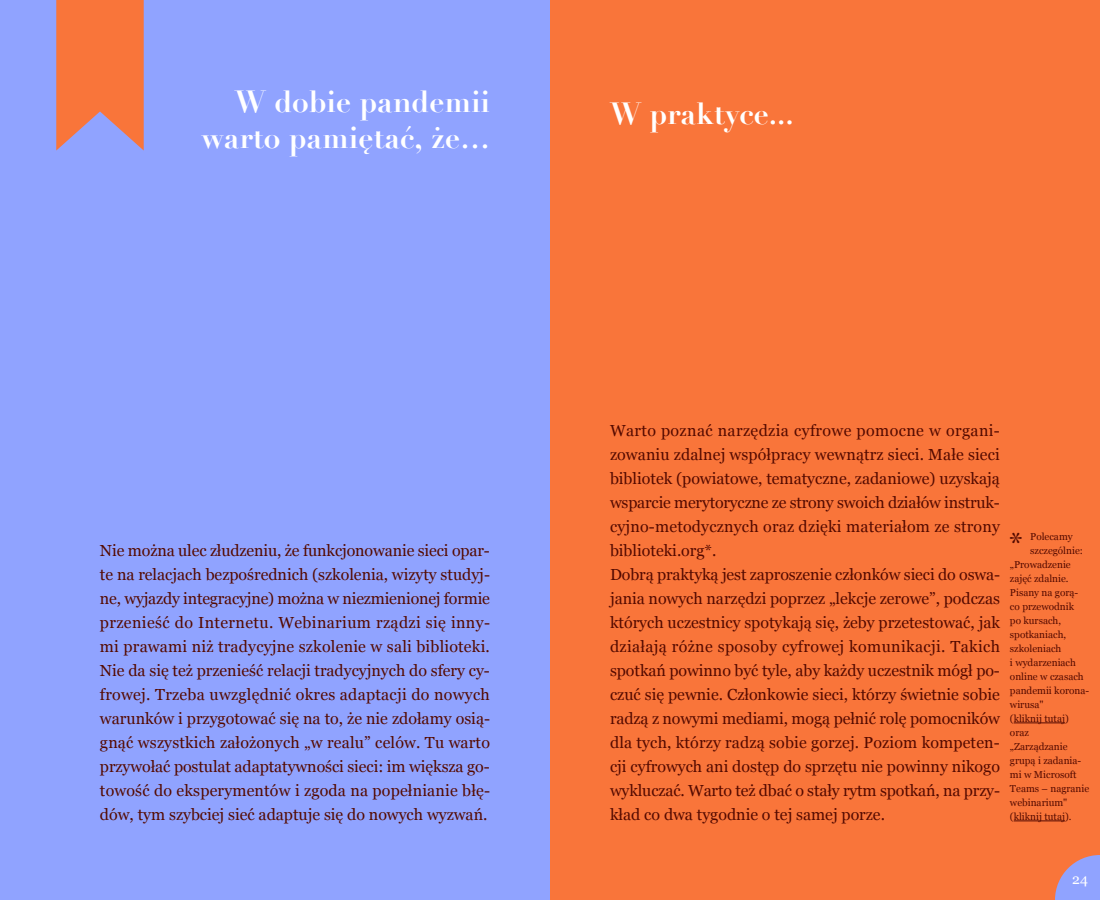
<style>
.page{position:relative;width:1100px;height:900px;background:#fff}
.page>*{position:absolute;margin:0;border:0;box-sizing:border-box;transform-origin:0 0}
.t1{font:30.2px "Georgia";color:#540a00}
.t2{font:700 30px/36px "Didot";color:#fff;text-align:right}
.t3{font:16px/24px "Georgia";color:#540a00;text-align:justify}
.t4{font:14px "Georgia";color:#fff}
.t5{font:10px "Georgia";color:#540a00}
</style>
<div class="page">
<div style="left:0;top:0;width:550px;height:900px;background:#90a3ff"></div>
<svg style="left:56px;top:0;width:88px;height:151px"></svg>
<div style="left:550px;top:0;width:550px;height:900px;background:#f9753a"></div>
<svg style="left:1055px;top:855px;width:45px;height:45px"></svg>
<hr style="left:1014px;top:723px;width:51px;height:1px;background:#540a00">
<hr style="left:1014px;top:821px;width:51px;height:1px;background:#540a00">
<h2 class="t2" style="left:202px;top:84px;width:290px">W dobie pandemii warto pamiętać, że…</h2>
<p class="t3" style="left:100px;top:538px;width:392px">Nie można ulec złudzeniu, że funkcjonowanie sieci opar&shy;te na relacjach bezpośrednich (szkolenia, wizyty studyj&shy;ne, wyjazdy integracyjne) można w niezmienionej formie przenieść do Internetu. Webinarium rządzi się inny&shy;mi prawami niż tradycyjne szkolenie w sali biblioteki.<br>Nie da się też przenieść relacji tradycyjnych do sfery cy&shy;frowej. Trzeba uwzględnić okres adaptacji do nowych warunków i przygotować się na to, że nie zdołamy osią&shy;gnąć wszystkich założonych „w realu” celów. Tu warto przywołać postulat adaptatywności sieci: im większa go&shy;towość do eksperymentów i zgoda na popełnianie błę&shy;dów, tym szybciej sieć adaptuje się do nowych wyzwań.</p>
<h2 class="t2" style="left:610px;top:96px;width:185px">W praktyce...</h2>
<p class="t3" style="left:610px;top:418px;width:392px;text-align:left">Warto poznać narzędzia cyfrowe pomocne w organi&shy;zowaniu zdalnej współpracy wewnątrz sieci. Małe sieci bibliotek (powiatowe, tematyczne, zadaniowe) uzyskają wsparcie merytoryczne ze strony swoich działów instruk&shy;cyjno-metodycznych oraz dzięki materiałom ze strony biblioteki.org*.<br>Dobrą praktyką jest zaproszenie członków sieci do oswa&shy;jania nowych narzędzi poprzez „lekcje zerowe”, podczas których uczestnicy spotykają się, żeby przetestować, jak działają różne sposoby cyfrowej komunikacji. Takich spotkań powinno być tyle, aby każdy uczestnik mógł po&shy;czuć się pewnie. Członkowie sieci, którzy świetnie sobie radzą z nowymi mediami, mogą pełnić rolę pomocników dla tych, którzy radzą sobie gorzej. Poziom kompeten&shy;cji cyfrowych ani dostęp do sprzętu nie powinny nikogo wykluczać. Warto też dbać o stały rytm spotkań, na przy&shy;kład co dwa tygodnie o tej samej porze.</p>
<h1 class="t1" style="left:1009px;top:522px;width:16px">*</h1>
<p class="t5" style="left:1030px;top:529px;width:44px">Polecamy</p>
<p class="t5" style="left:1030px;top:543px;width:54px">szczególnie:</p>
<p class="t5" style="left:1010px;top:557px;width:62px">„Prowadzenie</p>
<p class="t5" style="left:1010px;top:571px;width:60px">zajęć zdalnie.</p>
<p class="t5" style="left:1010px;top:585px;width:70px">Pisany na gorą-</p>
<p class="t5" style="left:1010px;top:599px;width:66px">co przewodnik</p>
<p class="t5" style="left:1010px;top:613px;width:53px">po kursach,</p>
<p class="t5" style="left:1010px;top:627px;width:58px">spotkaniach,</p>
<p class="t5" style="left:1010px;top:641px;width:53px">szkoleniach</p>
<p class="t5" style="left:1010px;top:655px;width:68px">i wydarzeniach</p>
<p class="t5" style="left:1010px;top:669px;width:75px">online w czasach</p>
<p class="t5" style="left:1010px;top:683px;width:81px">pandemii korona-</p>
<p class="t5" style="left:1010px;top:697px;width:35px">wirusa"</p>
<p class="t5" style="left:1010px;top:711px;width:60px">(kliknij tutaj)</p>
<p class="t5" style="left:1010px;top:725px;width:20px">oraz</p>
<p class="t5" style="left:1010px;top:739px;width:59px">„Zarządzanie</p>
<p class="t5" style="left:1010px;top:753px;width:73px">grupą i zadania-</p>
<p class="t5" style="left:1010px;top:767px;width:68px">mi w Microsoft</p>
<p class="t5" style="left:1010px;top:781px;width:81px">Teams – nagranie</p>
<p class="t5" style="left:1010px;top:795px;width:59px">webinarium"</p>
<p class="t5" style="left:1010px;top:809px;width:63px">(kliknij tutaj).</p>
<p class="t4" style="left:1072px;top:869px;width:17px">24</p>
</div>
